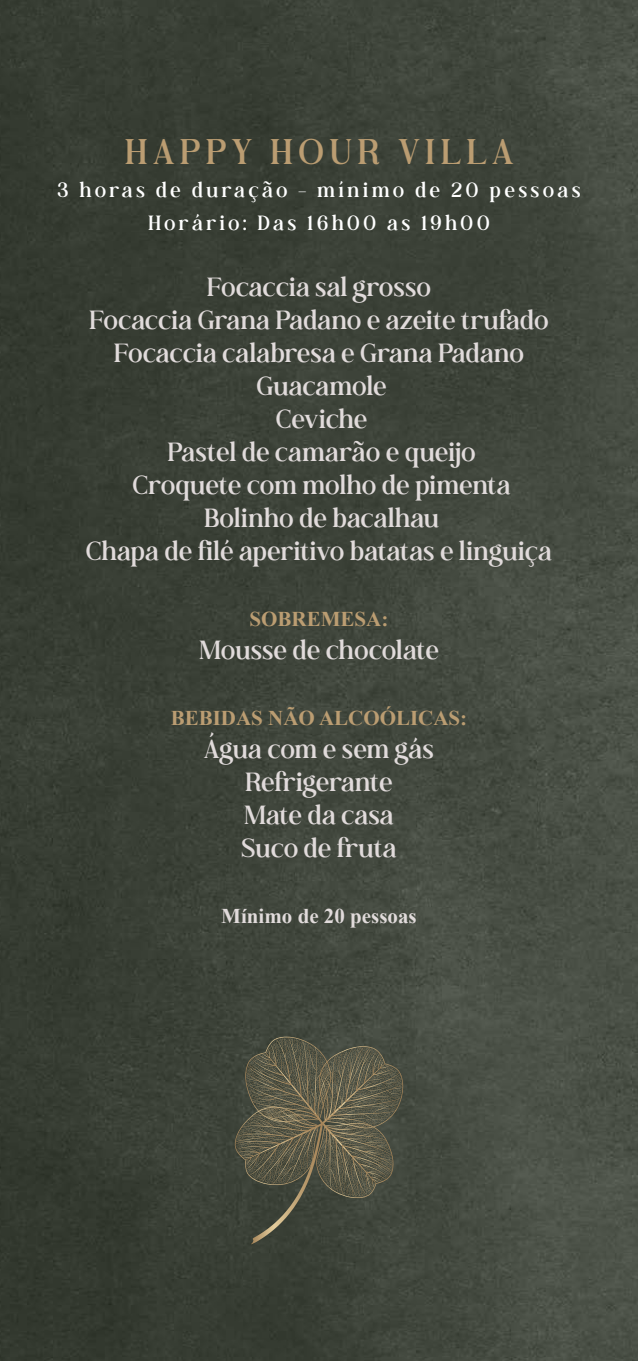
<style>
.page{position:relative;width:638px;height:1361px;background:#fff}
.page>*{position:absolute;margin:0;border:0;box-sizing:border-box;transform-origin:0 0}
.t1{font:28.5px "Andine";letter-spacing:.2em;color:#bb9d72}
.t2{font:21px/33px "Andine";color:#e1dbdb;text-align:center}
.t3{font:700 21px "Times New Roman";color:#bb9d72}
.t4{font:700 21px "Times New Roman";color:#e1dbdb}
.t5{font:16.5px/33px "Andine";letter-spacing:.2em;color:#fff;text-align:center}
</style>
<div class="page">
<img style="left:0;top:0;width:638px;height:1361px">
<svg style="left:235px;top:1036px;width:170px;height:209px;background:#555545"></svg>
<h1 class="t1" style="left:125px;top:128px;width:390px">HAPPY HOUR VILLA</h1>
<p class="t5" style="left:57px;top:173px;width:525px">3 horas de duração – mínimo de 20 pessoas<br>Horário: Das 16h00 as 19h00</p>
<p class="t2" style="left:86px;top:270px;width:467px">Focaccia sal grosso<br>Focaccia Grana Padano e azeite trufado<br>Focaccia calabresa e Grana Padano<br>Guacamole<br>Ceviche<br>Pastel de camarão e queijo<br>Croquete com molho de pimenta<br>Bolinho de bacalhau<br>Chapa de filé aperitivo batatas e linguiça</p>
<p class="t3" style="left:249px;top:604px;width:140px">SOBREMESA:</p>
<p class="t2" style="left:199px;top:633px;width:241px">Mousse de chocolate</p>
<p class="t3" style="left:171px;top:703px;width:298px">BEBIDAS NÃO ALCOÓLICAS:</p>
<p class="t2" style="left:204px;top:732px;width:231px">Água com e sem gás<br>Refrigerante<br>Mate da casa<br>Suco de fruta</p>
<p class="t4" style="left:221px;top:901px;width:197px">Mínimo de 20 pessoas</p>
</div>
